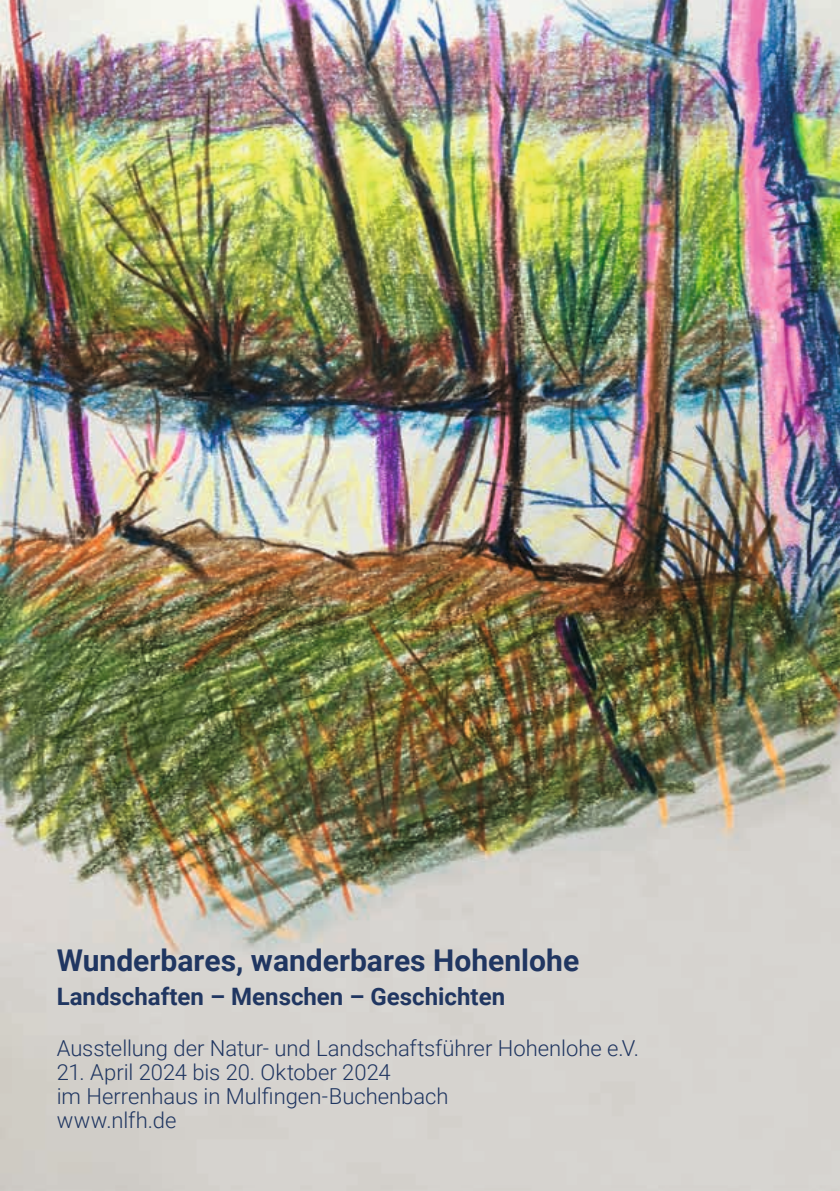
<style>
.page{position:relative;width:840px;height:1191px;background:#fff}
.page>*{position:absolute;margin:0;border:0;box-sizing:border-box;transform-origin:0 0}
.t1{font:700 30px "Roboto";color:#203661}
.t2{font:700 24px "Roboto";color:#203661}
.t3{font:300 22px/24px "Roboto";color:#203661}
</style>
<div class="page">
<img style="left:1px;top:0;width:838px;height:1191px">
<h1 class="t1" style="left:57px;top:939px;width:523px">Wunderbares, wanderbares Hohenlohe</h1>
<p class="t2" style="left:57px;top:979px;width:449px">Landschaften – Menschen – Geschichten</p>
<p class="t3" style="left:57px;top:1035px;width:583px">Ausstellung der Natur- und Landschaftsführer Hohenlohe e.V.</p>
<p class="t3" style="left:57px;top:1059px;width:393px">21. April 2024 bis 20. Oktober 2024<br>im Herrenhaus in Mulfingen-Buchenbach www.nlfh.de</p>
</div>
